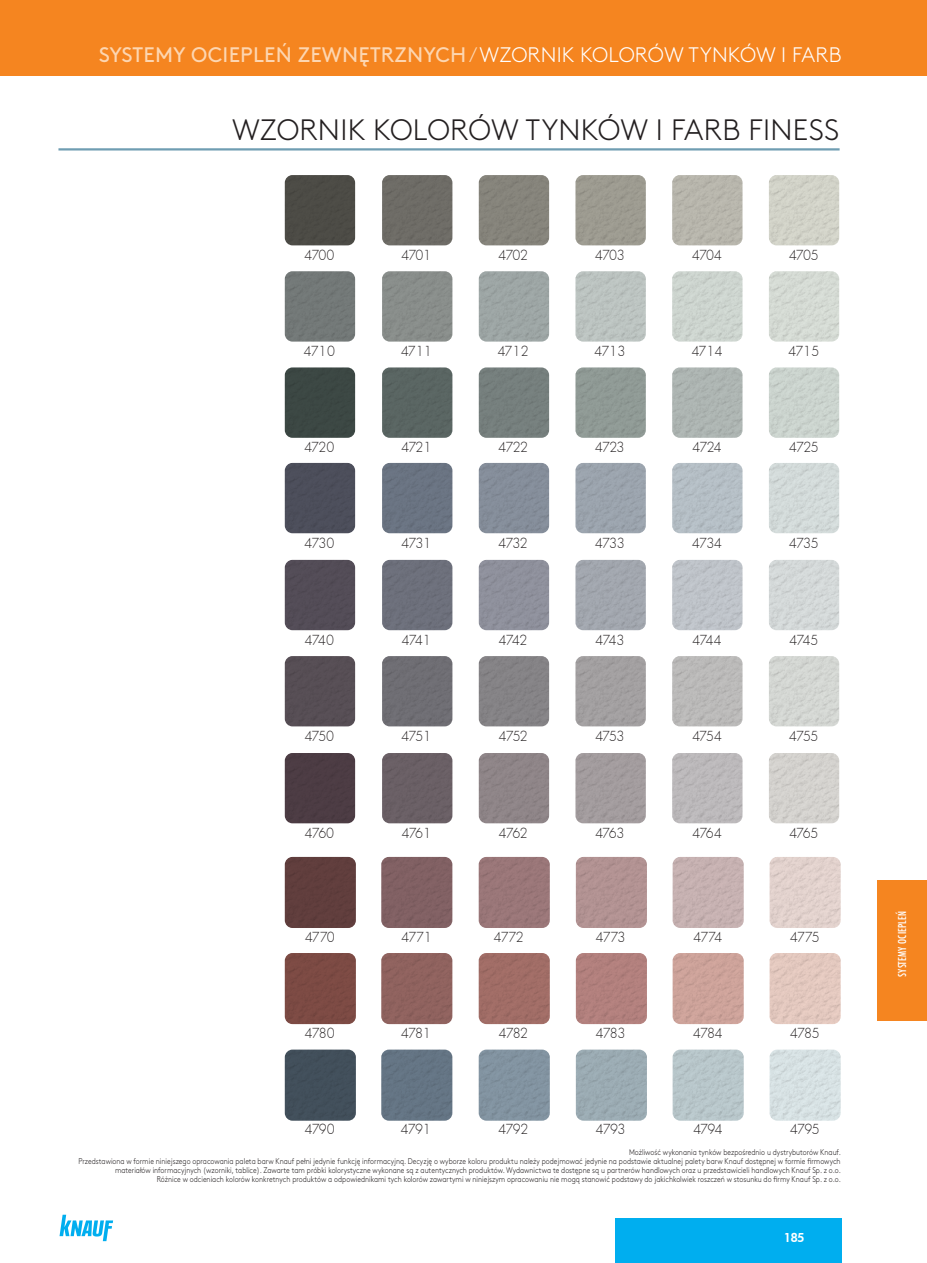
<style>
.page{position:relative;width:927px;height:1263px;background:#fff}
.page>*{position:absolute;margin:0;border:0;box-sizing:border-box;transform-origin:0 0}
.NAZWA_SYSTEMU{font:300 29.55px "Brown Pro";letter-spacing:.01em;color:#231f20}
.PAGINACJA{font:21px "Brown Pro";letter-spacing:.01em;color:#fdd6b1}
.Futura_Book_8{font:300 13.5px "Futura";letter-spacing:-.065em;color:#231f20;scale:.95 1}
.t1{font:500 12px "Futura PT Cond";letter-spacing:.01em;color:#fff}
.t2{font:800 12px "Futura";color:#fff}
.WYROWNANIE2{font:300 8.25px "Brown Pro";color:#231f20;scale:.85 1}
.s1{font-weight:300}
.s2{font-weight:300;color:#fff}
</style>
<div class="page">
<div style="left:615px;top:1218px;width:227px;height:45px;background:#00aeef"></div>
<div style="left:877px;top:880px;width:50px;height:141px;background:#f58520"></div>
<svg style="left:60px;top:1215px;width:53px;height:26px"></svg>
<div style="left:0;top:0;width:927px;height:75px;background:#f58520"></div>
<hr style="left:58px;top:148px;width:782px;height:3px;background:#6f9db2">
<div style="left:285px;top:175px;width:70px;height:70px;background:#4c4b46"></div>
<div style="left:285px;top:560px;width:70px;height:70px;background:#534c57"></div>
<div style="left:285px;top:367px;width:70px;height:71px;background:#3c4844"></div>
<div style="left:285px;top:753px;width:70px;height:70px;background:#4c3c44"></div>
<div style="left:285px;top:271px;width:70px;height:71px;background:#737978"></div>
<div style="left:285px;top:656px;width:70px;height:70px;background:#574e55"></div>
<div style="left:285px;top:463px;width:70px;height:70px;background:#4c4e5b"></div>
<div style="left:382px;top:175px;width:70px;height:70px;background:#6e6c66"></div>
<div style="left:382px;top:560px;width:70px;height:70px;background:#6d707b"></div>
<div style="left:382px;top:367px;width:70px;height:71px;background:#5a6562"></div>
<div style="left:382px;top:753px;width:70px;height:70px;background:#6a6065"></div>
<img style="left:382px;top:271px;width:70px;height:71px">
<div style="left:382px;top:656px;width:70px;height:70px;background:#6f6e74"></div>
<div style="left:382px;top:463px;width:70px;height:70px;background:#6a7482"></div>
<div style="left:479px;top:175px;width:70px;height:70px;background:#86847b"></div>
<div style="left:479px;top:560px;width:70px;height:70px;background:#8f909c"></div>
<div style="left:479px;top:367px;width:70px;height:71px;background:#767f7d"></div>
<div style="left:479px;top:753px;width:70px;height:70px;background:#8f8588"></div>
<img style="left:479px;top:271px;width:70px;height:71px">
<div style="left:479px;top:656px;width:70px;height:70px;background:#858386"></div>
<div style="left:479px;top:463px;width:70px;height:70px;background:#858e9a"></div>
<img style="left:575px;top:175px;width:71px;height:70px">
<img style="left:575px;top:560px;width:71px;height:70px">
<img style="left:575px;top:367px;width:71px;height:71px">
<img style="left:575px;top:753px;width:71px;height:70px">
<img style="left:575px;top:271px;width:71px;height:71px">
<img style="left:575px;top:656px;width:71px;height:70px">
<img style="left:575px;top:463px;width:71px;height:70px">
<img style="left:672px;top:175px;width:70px;height:70px">
<img style="left:672px;top:367px;width:70px;height:71px">
<img style="left:672px;top:753px;width:70px;height:70px">
<img style="left:672px;top:271px;width:70px;height:71px">
<img style="left:672px;top:656px;width:70px;height:70px">
<img style="left:672px;top:463px;width:70px;height:70px">
<img style="left:769px;top:175px;width:70px;height:70px">
<img style="left:769px;top:560px;width:70px;height:70px">
<img style="left:769px;top:367px;width:70px;height:71px">
<img style="left:769px;top:753px;width:70px;height:70px">
<img style="left:769px;top:271px;width:70px;height:71px">
<img style="left:769px;top:656px;width:70px;height:70px">
<img style="left:769px;top:463px;width:70px;height:70px">
<img style="left:672px;top:560px;width:70px;height:70px">
<img style="left:673px;top:953px;width:71px;height:71px">
<img style="left:673px;top:1049px;width:71px;height:72px">
<img style="left:673px;top:857px;width:71px;height:71px">
<img style="left:770px;top:953px;width:71px;height:71px">
<img style="left:770px;top:1049px;width:71px;height:72px">
<img style="left:770px;top:857px;width:71px;height:71px">
<div style="left:285px;top:953px;width:71px;height:71px;background:#7c4a44"></div>
<div style="left:285px;top:1049px;width:71px;height:72px;background:#424f5b"></div>
<div style="left:285px;top:857px;width:71px;height:71px;background:#603e3d"></div>
<div style="left:381px;top:953px;width:71px;height:71px;background:#90625f"></div>
<div style="left:381px;top:1049px;width:71px;height:72px;background:#647584"></div>
<div style="left:381px;top:857px;width:71px;height:71px;background:#816063"></div>
<div style="left:479px;top:953px;width:71px;height:71px;background:#a16d66"></div>
<img style="left:479px;top:1049px;width:71px;height:72px">
<div style="left:479px;top:857px;width:71px;height:71px;background:#9a7779"></div>
<div style="left:576px;top:953px;width:71px;height:71px;background:#b2807d"></div>
<img style="left:576px;top:1049px;width:71px;height:72px">
<div style="left:576px;top:857px;width:71px;height:71px;background:#b29292"></div>
<p class="PAGINACJA" style="left:99px;top:39px;width:744px">SYSTEMY OCIEPLEŃ ZEWNĘTRZNYCH<span class="s1">/</span><span class="s2">WZORNIK KOLORÓW TYNKÓW I FARB</span></p>
<p class="NAZWA_SYSTEMU" style="left:232px;top:108px;width:609px">WZORNIK KOLORÓW TYNKÓW I FARB FINESS</p>
<p class="Futura_Book_8" style="left:304px;top:246px;width:33px">4700</p>
<p class="Futura_Book_8" style="left:401px;top:246px;width:33px">4701</p>
<p class="Futura_Book_8" style="left:498px;top:246px;width:33px">4702</p>
<p class="Futura_Book_8" style="left:595px;top:246px;width:33px">4703</p>
<p class="Futura_Book_8" style="left:692px;top:246px;width:33px">4704</p>
<p class="Futura_Book_8" style="left:789px;top:246px;width:33px">4705</p>
<p class="Futura_Book_8" style="left:304px;top:342px;width:34px">4710</p>
<p class="Futura_Book_8" style="left:401px;top:342px;width:34px">4711</p>
<p class="Futura_Book_8" style="left:498px;top:342px;width:34px">4712</p>
<p class="Futura_Book_8" style="left:594px;top:342px;width:34px">4713</p>
<p class="Futura_Book_8" style="left:692px;top:342px;width:34px">4714</p>
<p class="Futura_Book_8" style="left:788px;top:342px;width:34px">4715</p>
<p class="Futura_Book_8" style="left:304px;top:438px;width:33px">4720</p>
<p class="Futura_Book_8" style="left:401px;top:438px;width:33px">4721</p>
<p class="Futura_Book_8" style="left:498px;top:438px;width:33px">4722</p>
<p class="Futura_Book_8" style="left:595px;top:438px;width:32px">4723</p>
<p class="Futura_Book_8" style="left:693px;top:438px;width:32px">4724</p>
<p class="Futura_Book_8" style="left:789px;top:438px;width:32px">4725</p>
<p class="Futura_Book_8" style="left:305px;top:534px;width:33px">4730</p>
<p class="Futura_Book_8" style="left:402px;top:534px;width:33px">4731</p>
<p class="Futura_Book_8" style="left:499px;top:534px;width:32px">4732</p>
<p class="Futura_Book_8" style="left:595px;top:534px;width:32px">4733</p>
<p class="Futura_Book_8" style="left:692px;top:534px;width:33px">4734</p>
<p class="Futura_Book_8" style="left:789px;top:534px;width:33px">4735</p>
<p class="Futura_Book_8" style="left:305px;top:630px;width:32px">4740</p>
<p class="Futura_Book_8" style="left:402px;top:630px;width:32px">4741</p>
<p class="Futura_Book_8" style="left:499px;top:630px;width:32px">4742</p>
<p class="Futura_Book_8" style="left:595px;top:630px;width:32px">4743</p>
<p class="Futura_Book_8" style="left:692px;top:630px;width:32px">4744</p>
<p class="Futura_Book_8" style="left:789px;top:630px;width:32px">4745</p>
<p class="Futura_Book_8" style="left:305px;top:727px;width:33px">4750</p>
<p class="Futura_Book_8" style="left:402px;top:727px;width:33px">4751</p>
<p class="Futura_Book_8" style="left:499px;top:727px;width:32px">4752</p>
<p class="Futura_Book_8" style="left:595px;top:727px;width:32px">4753</p>
<p class="Futura_Book_8" style="left:692px;top:727px;width:33px">4754</p>
<p class="Futura_Book_8" style="left:789px;top:727px;width:32px">4755</p>
<p class="Futura_Book_8" style="left:305px;top:824px;width:32px">4760</p>
<p class="Futura_Book_8" style="left:402px;top:824px;width:33px">4761</p>
<p class="Futura_Book_8" style="left:499px;top:824px;width:32px">4762</p>
<p class="Futura_Book_8" style="left:595px;top:824px;width:32px">4763</p>
<p class="Futura_Book_8" style="left:692px;top:824px;width:33px">4764</p>
<p class="Futura_Book_8" style="left:789px;top:824px;width:32px">4765</p>
<p class="Futura_Book_8" style="left:305px;top:928px;width:33px">4770</p>
<p class="Futura_Book_8" style="left:401px;top:928px;width:34px">4771</p>
<p class="Futura_Book_8" style="left:494px;top:928px;width:33px">4772</p>
<p class="Futura_Book_8" style="left:596px;top:928px;width:33px">4773</p>
<p class="Futura_Book_8" style="left:693px;top:928px;width:32px">4774</p>
<p class="Futura_Book_8" style="left:790px;top:928px;width:33px">4775</p>
<p class="Futura_Book_8" style="left:305px;top:1024px;width:33px">4780</p>
<p class="Futura_Book_8" style="left:401px;top:1024px;width:33px">4781</p>
<p class="Futura_Book_8" style="left:499px;top:1024px;width:32px">4782</p>
<p class="Futura_Book_8" style="left:596px;top:1024px;width:32px">4783</p>
<p class="Futura_Book_8" style="left:693px;top:1024px;width:33px">4784</p>
<p class="Futura_Book_8" style="left:790px;top:1024px;width:33px">4785</p>
<p class="Futura_Book_8" style="left:305px;top:1120px;width:33px">4790</p>
<p class="Futura_Book_8" style="left:401px;top:1120px;width:33px">4791</p>
<p class="Futura_Book_8" style="left:499px;top:1120px;width:33px">4792</p>
<p class="Futura_Book_8" style="left:596px;top:1120px;width:33px">4793</p>
<p class="Futura_Book_8" style="left:693px;top:1120px;width:32px">4794</p>
<p class="Futura_Book_8" style="left:790px;top:1120px;width:33px">4795</p>
<p class="WYROWNANIE2" style="left:629px;top:1146px;width:251px">Możliwość wykonania tynków bezpośrednio u dystrybutorów Knauf.</p>
<p class="WYROWNANIE2" style="left:78px;top:1155px;width:898px">Przedstawiona w formie niniejszego opracowania paleta barw Knauf pełni jedynie funkcję informacyjną. Decyzję o wyborze koloru produktu należy podejmować jedynie na podstawie aktualnej palety barw Knauf dostępnej w formie firmowych</p>
<p class="WYROWNANIE2" style="left:115px;top:1164px;width:856px">materiałów informacyjnych (wzorniki, tablice). Zawarte tam próbki kolorystyczne wykonane są z autentycznych produktów. Wydawnictwa te dostępne są u partnerów handlowych oraz u przedstawicieli handlowych Knauf Sp. z o.o.</p>
<p class="WYROWNANIE2" style="left:157px;top:1173px;width:806px">Różnice w odcieniach kolorów konkretnych produktów a odpowiednikami tych kolorów zawartymi w niniejszym opracowaniu nie mogą stanowić podstawy do jakichkolwiek roszczeń w stosunku do firmy Knauf Sp. z o.o.</p>
<h3 class="t2" style="left:784px;top:1230px;width:22px">185</h3>
<h3 class="t1" style="left:895px;top:976px;width:67px;rotate:-90deg">SYSTEMY OCIEPLEŃ</h3>
</div>
